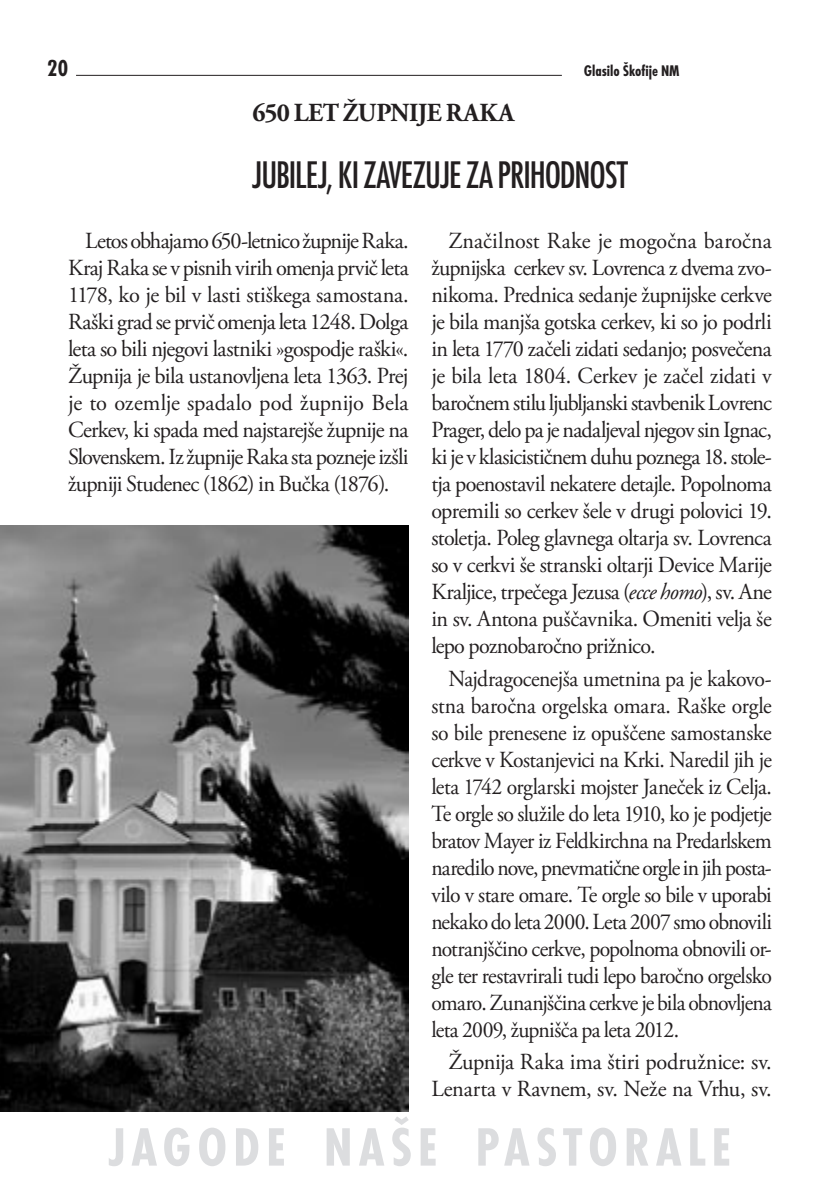
<style>
.page{position:relative;width:840px;height:1191px;background:#fff}
.page>*{position:absolute;margin:0;border:0;box-sizing:border-box;transform-origin:0 0}
.t1{font:700 condensed 56px "Futura TEE";letter-spacing:.1em;color:#dcdddf}
.t2{font:500 condensed 40px "Futura TEE";letter-spacing:-.03em;color:#231f20}
.t3{font:700 26px "Adobe Garamond Pro";letter-spacing:-.015em;color:#231f20}
.t4{font:700 condensed 24px "Futura TEE";color:#231f20}
.t5{font:23px/27px "Adobe Garamond Pro";letter-spacing:-.025em;color:#231f20;text-align:justify;scale:.96 1}
.t6{font:23px/27px "Adobe Garamond Pro";letter-spacing:-.025em;color:#231f20;text-align:justify;scale:.94 1}
.t7{font:23px/27px "Adobe Garamond Pro";letter-spacing:-.025em;color:#231f20;text-align:justify}
.t8{font:23px/27px "Adobe Garamond Pro";letter-spacing:-.005em;color:#231f20;text-align:right}
.t9{font:700 condensed 16px "Futura TEE";color:#231f20}
.s1{font-style:italic}
</style>
<div class="page">
<hr style="left:76px;top:75px;width:485px;height:1px;background:#231f20">
<img style="left:0;top:525px;width:408px;height:586px">
<p class="t4" style="left:47px;top:54px;width:22px">20</p>
<p class="t9" style="left:583px;top:61px;width:97px">Glasilo Škofije NM</p>
<p class="t3" style="left:252px;top:98px;width:263px">650 LET ŽUPNIJE RAKA</p>
<h2 class="t2" style="left:252px;top:152px;width:377px">JUBILEJ, KI ZAVEZUJE ZA PRIHODNOST</h2>
<p class="t7" style="left:68px;top:228px;width:342px;text-indent:17px">Letos obhajamo650-letnico župnije Raka.<br>Kraj Raka se v pisnih virih omenja prvič leta 1178, ko je bil v lasti stiškega samostana.<br>Raški grad se prvič omenja leta 1248. Dolga leta so bili njegovi lastniki »gospodje raški«.<br>Župnija je bila ustanovljena leta 1363. Prej je to ozemlje spadalo pod župnijo Bela Cerkev, ki spada med najstarejše župnije na Slovenskem. Iz župnije Raka sta pozneje izšli župniji Studenec (1862) in Bučka (1876).</p>
<p class="t5" style="left:431px;top:228px;width:356px;text-indent:17px">Značilnost Rake je mogočna baročna župnijska cerkev sv. Lovrenca z dvema zvo&shy;nikoma. Prednica sedanje župnijske cerkve je bila manjša gotska cerkev, ki so jo podrli in leta 1770 začeli zidati sedanjo; posvečena je bila leta 1804. Cerkev je začel zidati v baročnem stilu ljubljanski stavbenik Lovrenc Prager, delo pa je nadaljeval njegov sin Ignac, ki je v klasicističnem duhu poznega 18. stole&shy;tja poenostavil nekatere detajle. Popolnoma opremili so cerkev šele v drugi polovici 19. stoletja. Poleg glavnega oltarja sv. Lovrenca so v cerkvi še stranski oltarji Device Marije Kraljice, trpečega Jezusa (<span class="s1">ecce homo</span>), sv. Ane in sv. Antona puščavnika. Omeniti velja še lepo poznobaročno prižnico.</p>
<p class="t6" style="left:431px;top:665px;width:363px;text-indent:17px">Najdragocenejša umetnina pa je kakovo&shy;stna baročna orgelska omara. Raške orgle so bile prenesene iz opuščene samostanske cerkve v Kostanjevici na Krki. Naredil jih je leta 1742 orglarski mojster Janeček iz Celja.<br>Te orgle so služile do leta 1910, ko je podjetje bratov Mayer iz Feldkirchna na Predarlskem naredilo nove, pnevmatične orgle in jih posta&shy;vilo v stare omare. Te orgle so bile v uporabi nekako do leta 2000. Leta 2007 smo obnovili notranjščino cerkve, popolnoma obnovili or&shy;gle ter restavrirali tudi lepo baročno orgelsko omaro. Zunanjščina cerkve je bila obnovljena leta 2009, župnišča pa leta 2012.</p>
<p class="t8" style="left:431px;top:1049px;width:342px">Župnija Raka ima štiri podružnice: sv.<br>Lenarta v Ravnem, sv. Neže na Vrhu, sv.</p>
<h1 class="t1" style="left:109px;top:1114px;width:623px">JAGODE NAŠE PASTORALE</h1>
</div>
